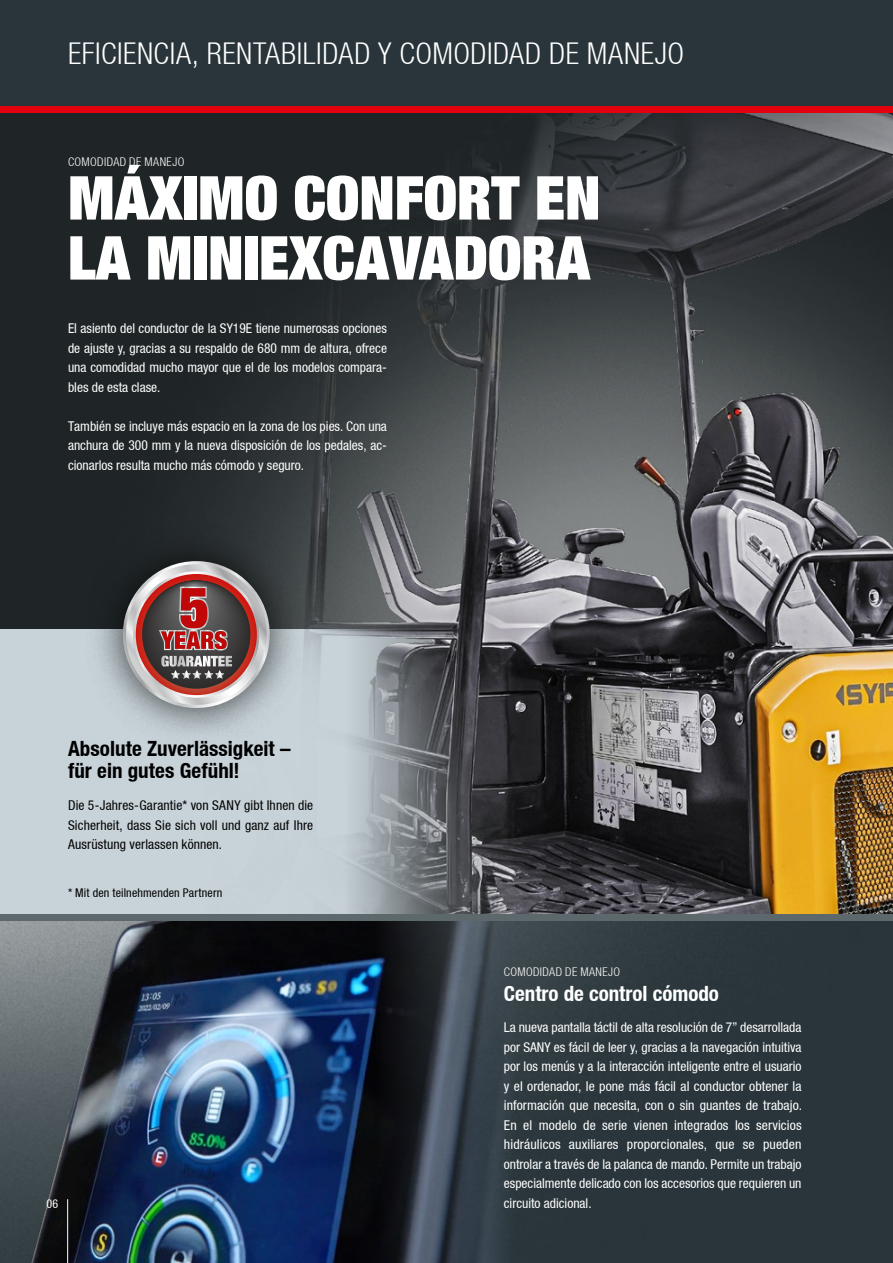
<style>
.page{position:relative;width:893px;height:1263px;background:#fff}
.page>*{position:absolute;margin:0;border:0;box-sizing:border-box;transform-origin:0 0}
.t1{font:900 60px/60px "Context Reprise Extra Black S Si Extra";color:#fff}
.t2{font:700 30px "Context Reprise Light Cond S Si";letter-spacing:.015em;color:#fff}
.t3{font:700 condensed 21px/22.5px "Context Reprise Condensed S Si";letter-spacing:.005em;color:#000}
.t4{font:700 condensed 21px "Context Reprise Condensed S Si";color:#fff}
.t5{font:13.5px/19.5px "Context Reprise Condensed S Si Condensed";color:#fff;text-align:justify}
.t6{font:13.5px/19.5px "Context Reprise Condensed S Si Condensed";letter-spacing:.01em;color:#000;text-align:justify}
.t7{font:700 12px "Context Reprise Light Cond S Si";letter-spacing:.03em;color:#fff}
.t8{font:12px "Context Reprise Condensed S Si Condensed";letter-spacing:.01em;color:#000}
.t9{font:12px "Context Reprise Condensed S Si Condensed";color:#fff}
</style>
<div class="page">
<img style="left:0;top:921px;width:893px;height:342px">
<div style="left:0;top:85px;width:893px;height:831px;background:#1f2527"></div>
<div style="left:0;top:0;width:893px;height:106px;background:#29353a"></div>
<div style="left:0;top:629px;width:893px;height:289px;background:#c8d3d9"></div>
<img style="left:215px;top:113px;width:678px;height:801px">
<img style="left:23px;top:921px;width:503px;height:342px">
<div style="left:0;top:106px;width:893px;height:7px;background:#e3000f"></div>
<div style="left:0;top:914px;width:893px;height:7px;background:#5d686d"></div>
<div style="left:83px;top:522px;width:227px;height:225px;background:#000;opacity:.75"></div>
<svg style="left:118px;top:561px;width:157px;height:152px"></svg>
<hr style="left:67px;top:1199px;width:1px;height:64px;background:#fff">
<h2 class="t2" style="left:68px;top:36px;width:618px">EFICIENCIA, RENTABILIDAD Y COMODIDAD DE MANEJO</h2>
<p class="t7" style="left:68px;top:155px;width:118px">COMODIDAD DE MANEJO</p>
<h1 class="t1" style="left:68px;top:167px;width:534px">MÁXIMO CONFORT EN<br>LA MINIEXCAVADORA</h1>
<p class="t5" style="left:68px;top:319px;width:320px">El asiento del conductor de la SY19E tiene numerosas opciones de ajuste y, gracias a su respaldo de 680 mm de altura, ofrece una comodidad mucho mayor que el de los modelos compara&shy;bles de esta clase.</p>
<p class="t5" style="left:68px;top:416px;width:320px">También se incluye más espacio en la zona de los pies. Con una anchura de 300 mm y la nueva disposición de los pedales, ac&shy;cionarlos resulta mucho más cómodo y seguro.</p>
<h3 class="t3" style="left:68px;top:737px;width:224px">Absolute Zuverlässigkeit – für ein gutes Gefühl!</h3>
<p class="t6" style="left:68px;top:796px;width:247px">Die 5-Jahres-Garantie* von SANY gibt Ihnen die Sicherheit, dass Sie sich voll und ganz auf Ihre Ausrüstung verlassen können.</p>
<p class="t8" style="left:68px;top:885px;width:156px">* Mit den teilnehmenden Partnern</p>
<p class="t9" style="left:46px;top:1197px;width:14px">06</p>
<p class="t7" style="left:504px;top:964px;width:118px">COMODIDAD DE MANEJO</p>
<h3 class="t4" style="left:504px;top:980px;width:217px">Centro de control cómodo</h3>
<p class="t5" style="left:504px;top:1017px;width:300px">La nueva pantalla táctil de alta resolución de 7” desarrollada por SANY es fácil de leer y, gracias a la navegación intuitiva por los menús y a la interacción inteligente entre el usuario y el ordenador, le pone más fácil al conductor obtener la información que necesita, con o sin guantes de trabajo.<br>En el modelo de serie vienen integrados los servicios hidráulicos auxiliares proporcionales, que se pueden ontrolar a través de la palanca de mando. Permite un trabajo especialmente delicado con los accesorios que requieren un circuito adicional.</p>
</div>
